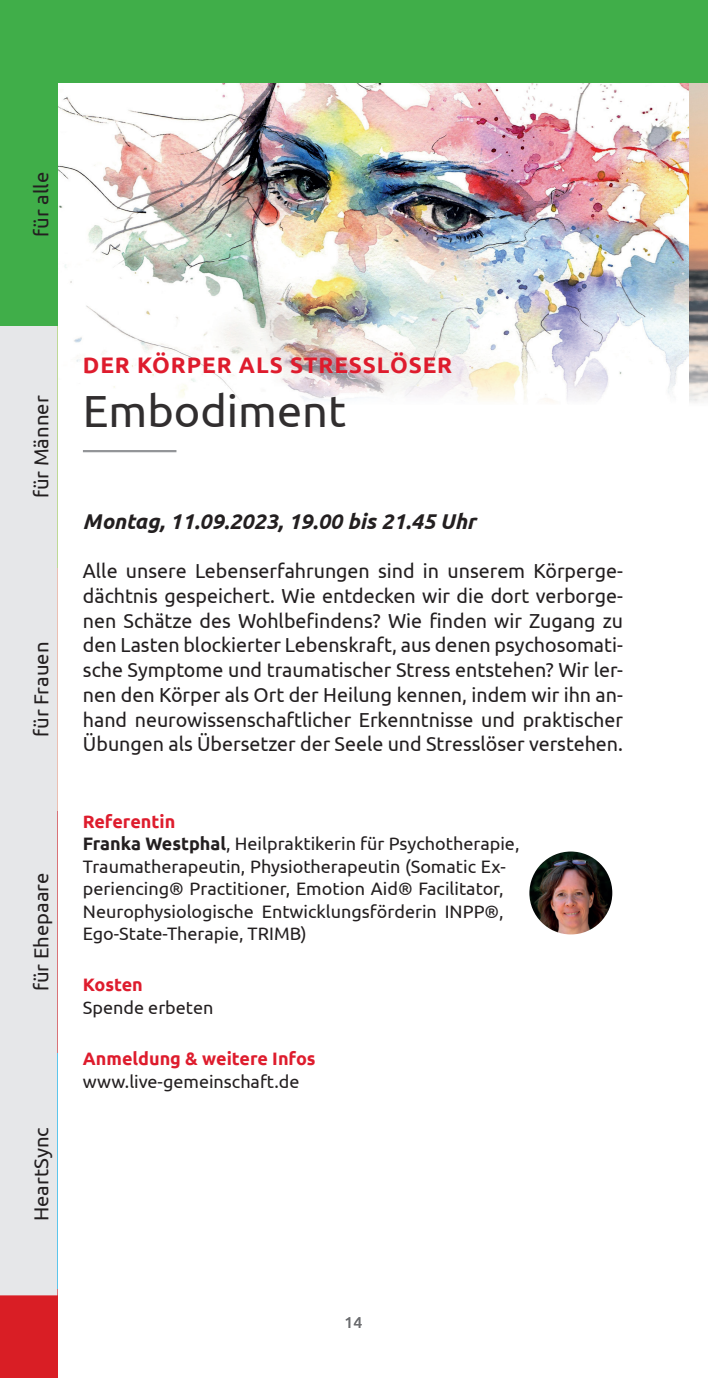
<style>
.page{position:relative;width:708px;height:1378px;background:#fff}
.page>*{position:absolute;margin:0;border:0;box-sizing:border-box;transform-origin:0 0}
.t1{font:45px "Ubuntu";color:#312e2f}
.t2{font:700 22.5px "Ubuntu";letter-spacing:.04em;color:#de1c2d}
.t3{font:italic 700 21.38px "Ubuntu";color:#231f20}
.t4{font:20.25px/24.8px "Ubuntu";color:#231f20;text-align:justify}
.t5{font:18px/22.5px "Ubuntu";color:#231f20}
.t6{font:700 18px "Ubuntu";color:#de1c2d}
.t7{font:15.75px "Ubuntu";color:#6c6d70}
.s1{font-weight:700;color:#de1c2d}
.s2{font-weight:700}
</style>
<div class="page">
<img style="left:57px;top:83px;width:651px;height:323px">
<hr style="left:83px;top:450px;width:93px;height:2px;background:#939598">
<img style="left:529px;top:851px;width:83px;height:83px;border-radius:41px">
<div style="left:0;top:1288px;width:57px;height:90px;background:#d91e25"></div>
<div style="left:0;top:326px;width:57px;height:969px;background:#e6e7e9"></div>
<div style="left:0;top:83px;width:57px;height:243px;background:#40ae49"></div>
<div style="left:0;top:0;width:689px;height:83px;background:#40ae49"></div>
<div style="left:689px;top:0;width:19px;height:83px;background:#40ae49"></div>
<p class="t4" style="left:28px;top:237px;width:66px;rotate:-90deg">für alle</p>
<p class="t4" style="left:28px;top:498px;width:104px;rotate:-90deg">für Männer</p>
<p class="t4" style="left:28px;top:736px;width:97px;rotate:-90deg">für Frauen</p>
<p class="t4" style="left:28px;top:990px;width:120px;rotate:-90deg">für Ehepaare</p>
<p class="t4" style="left:28px;top:1221px;width:96px;rotate:-90deg">HeartSync</p>
<p class="t2" style="left:83px;top:351px;width:371px">DER KÖRPER ALS STRESSLÖSER</p>
<h1 class="t1" style="left:83px;top:384px;width:265px">Embodiment</h1>
<p class="t3" style="left:83px;top:508px;width:395px">Montag, 11.09.2023, 19.00 bis 21.45 Uhr</p>
<p class="t4" style="left:83px;top:558px;width:542px">Alle unsere Lebenserfahrungen sind in unserem Körperge&shy;dächtnis gespeichert. Wie entdecken wir die dort verborge&shy;nen Schätze des Wohlbefindens? Wie finden wir Zugang zu den Lasten blockierter Lebenskraft, aus denen psychosomati&shy;sche Symptome und traumatischer Stress entstehen? Wir ler&shy;nen den Körper als Ort der Heilung kennen, indem wir ihn an&shy;hand neurowissenschaftlicher Erkenntnisse und praktischer Übungen als Übersetzer der Seele und Stresslöser verstehen.</p>
<p class="t5" style="left:83px;top:809px;width:438px"><span class="s1">Referentin<br></span><span class="s2">Franka Westphal</span>, Heilpraktikerin für Psychotherapie, Traumatherapeutin, Physiotherapeutin (Somatic Ex&shy;periencing® Practitioner, Emotion Aid® Facilitator, Neurophysiologische Entwicklungsförderin INPP®, Ego-State-Therapie, TRIMB)</p>
<p class="t6" style="left:83px;top:974px;width:61px">Kosten</p>
<p class="t5" style="left:83px;top:995px;width:132px">Spende erbeten</p>
<p class="t6" style="left:83px;top:1048px;width:234px">Anmeldung &amp; weitere Infos</p>
<p class="t5" style="left:83px;top:1069px;width:218px">www.live-gemeinschaft.de</p>
<p class="t7" style="left:344px;top:1312px;width:19px">14</p>
</div>
